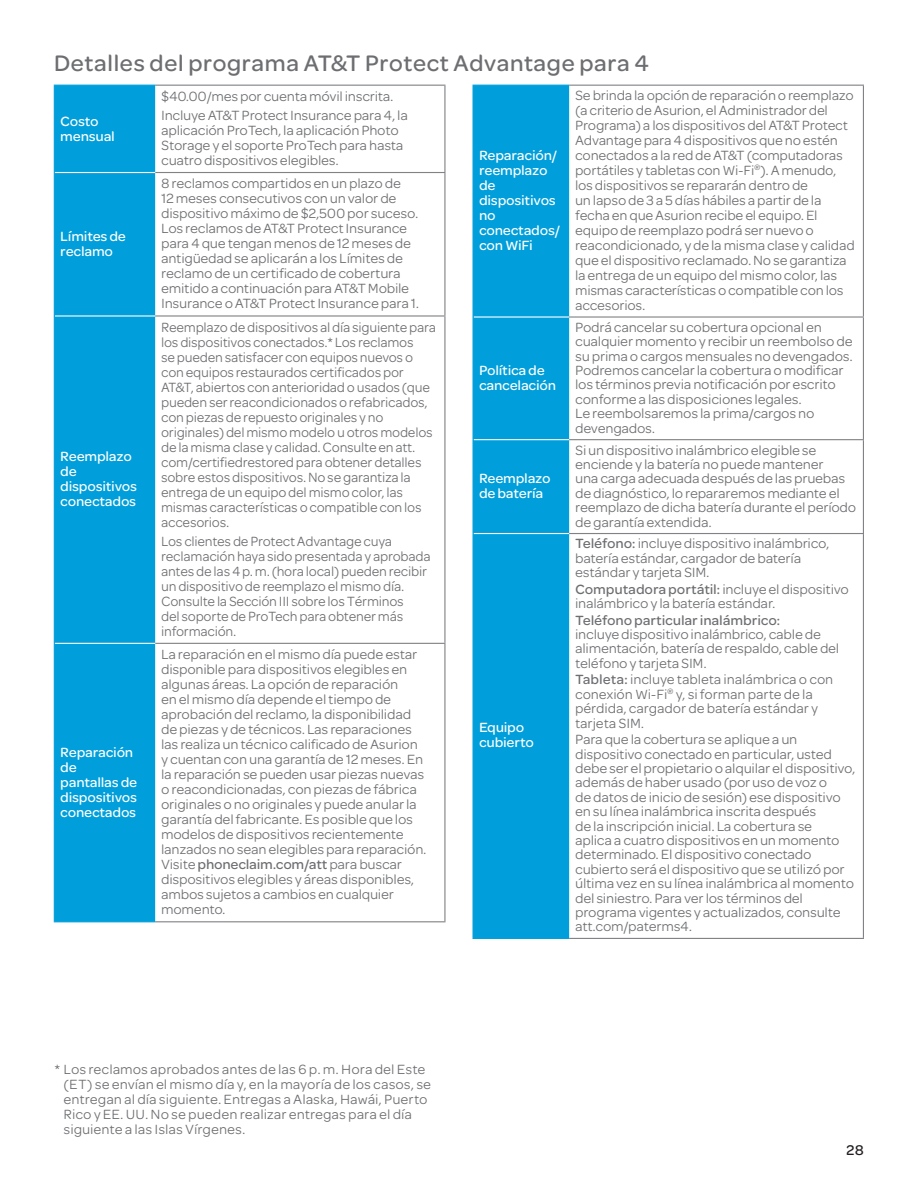
<style>
.page{position:relative;width:918px;height:1188px;background:#fff}
.page>*{position:absolute;margin:0;border:0;box-sizing:border-box;transform-origin:0 0}
.NEW__Header_16_18{font:24px "Omnes ATTII Medium";color:#6d6e71}
.t1{font:15px "Omnes ATTII Medium";color:#231f20}
.SP__Table_body_conte{font:14.25px/15px "Omnes ATTII";letter-spacing:-.02em;color:#6d6e71}
.SP__Table_body_conte-2{font:14.25px/15px "Omnes ATTII";letter-spacing:-.02em;color:#6d6e71;scale:.96 1}
.NEW__Footnote{font:14.25px/15px "Omnes ATTII";letter-spacing:-.005em;color:#6d6e71}
.SP__Table_white{font:500 14.25px/15px "Omnes ATT";letter-spacing:-.02em;color:#fff}
.s1{font-family:"Omnes ATTII Medium"}
.s2{font-family:"Omnes ATT";font-weight:500}
</style>
<div class="page">
<div style="left:55px;top:86px;width:100px;height:835px;background:#009fdb"></div>
<hr style="left:155px;top:85px;width:290px;height:1px;background:#808285">
<hr style="left:444px;top:86px;width:2px;height:86px;background:#808285">
<hr style="left:155px;top:172px;width:290px;height:1px;background:#808285">
<hr style="left:444px;top:173px;width:2px;height:142px;background:#808285">
<hr style="left:155px;top:315px;width:290px;height:2px;background:#808285">
<hr style="left:444px;top:317px;width:2px;height:326px;background:#808285">
<hr style="left:155px;top:643px;width:290px;height:1px;background:#808285">
<hr style="left:444px;top:644px;width:2px;height:277px;background:#808285">
<hr style="left:155px;top:921px;width:290px;height:1px;background:#808285">
<hr style="left:55px;top:172px;width:100px;height:1px;background:#fff">
<hr style="left:55px;top:643px;width:100px;height:1px;background:#fff">
<hr style="left:55px;top:315px;width:100px;height:2px;background:#fff">
<hr style="left:54px;top:86px;width:1px;height:87px;background:#009fdb">
<hr style="left:54px;top:85px;width:101px;height:1px;background:#009fdb">
<hr style="left:54px;top:173px;width:1px;height:143px;background:#009fdb">
<hr style="left:54px;top:316px;width:1px;height:327px;background:#009fdb">
<hr style="left:54px;top:643px;width:1px;height:278px;background:#009fdb">
<hr style="left:54px;top:921px;width:101px;height:1px;background:#009fdb">
<div style="left:474px;top:86px;width:95px;height:852px;background:#009fdb"></div>
<hr style="left:474px;top:439px;width:95px;height:1px;background:#fff">
<hr style="left:474px;top:533px;width:95px;height:1px;background:#fff">
<hr style="left:474px;top:316px;width:95px;height:2px;background:#fff">
<hr style="left:472px;top:86px;width:2px;height:231px;background:#009fdb">
<hr style="left:472px;top:85px;width:97px;height:1px;background:#009fdb">
<hr style="left:472px;top:317px;width:2px;height:123px;background:#009fdb">
<hr style="left:569px;top:85px;width:295px;height:1px;background:#808285">
<hr style="left:863px;top:86px;width:1px;height:230px;background:#808285">
<hr style="left:569px;top:316px;width:295px;height:2px;background:#808285">
<hr style="left:863px;top:318px;width:1px;height:121px;background:#808285">
<hr style="left:569px;top:439px;width:295px;height:1px;background:#808285">
<hr style="left:863px;top:440px;width:1px;height:93px;background:#808285">
<hr style="left:569px;top:533px;width:295px;height:1px;background:#808285">
<hr style="left:863px;top:534px;width:1px;height:404px;background:#808285">
<hr style="left:569px;top:938px;width:295px;height:1px;background:#808285">
<hr style="left:472px;top:440px;width:2px;height:94px;background:#009fdb">
<hr style="left:472px;top:534px;width:2px;height:404px;background:#009fdb">
<hr style="left:472px;top:938px;width:97px;height:1px;background:#009fdb">
<p class="NEW__Header_16_18" style="left:54px;top:46px;width:597px">Detalles del programa AT&amp;T Protect Advantage para 4</p>
<p class="SP__Table_white" style="left:60px;top:112px;width:40px">Costo</p>
<p class="SP__Table_white" style="left:60px;top:127px;width:56px">mensual</p>
<p class="SP__Table_white" style="left:60px;top:228px;width:67px">Límites de</p>
<p class="SP__Table_white" style="left:60px;top:243px;width:54px">reclamo</p>
<p class="SP__Table_white" style="left:60px;top:448px;width:78px">Reemplazo de dispositivos</p>
<p class="SP__Table_white" style="left:60px;top:493px;width:77px">conectados</p>
<p class="SP__Table_white" style="left:60px;top:744px;width:79px">Reparación de pantallas de dispositivos</p>
<p class="SP__Table_white" style="left:60px;top:804px;width:77px">conectados</p>
<p class="SP__Table_body_conte" style="left:161px;top:88px;width:234px">$40.00/mes por cuenta móvil inscrita.</p>
<p class="SP__Table_body_conte" style="left:161px;top:107px;width:248px">Incluye AT&amp;T Protect Insurance para 4, la aplicación ProTech, la aplicación Photo Storage y el soporte ProTech para hasta cuatro dispositivos elegibles.</p>
<p class="SP__Table_body_conte" style="left:161px;top:175px;width:260px">8 reclamos compartidos en un plazo de<br>12 meses consecutivos con un valor de dispositivo máximo de $2,500 por suceso.<br>Los reclamos de AT&amp;T Protect Insurance para 4 que tengan menos de 12 meses de antigüedad se aplicarán a los Límites de reclamo de un certificado de cobertura emitido a continuación para AT&amp;T Mobile Insurance o AT&amp;T Protect Insurance para 1.</p>
<p class="SP__Table_body_conte-2" style="left:161px;top:319px;width:288px">Reemplazo de dispositivos al día siguiente para los dispositivos conectados.* Los reclamos<br>se pueden satisfacer con equipos nuevos o con equipos restaurados certificados por AT&amp;T, abiertos con anterioridad o usados (que pueden ser reacondicionados o refabricados, con piezas de repuesto originales y no originales) del mismo modelo u otros modelos de la misma clase y calidad. Consulte en att. com/certifiedrestored para obtener detalles sobre estos dispositivos. No se garantiza la entrega de un equipo del mismo color, las mismas características o compatible con los accesorios.</p>
<p class="SP__Table_body_conte-2" style="left:161px;top:533px;width:282px">Los clientes de Protect Advantage cuya reclamación haya sido presentada y aprobada antes de las 4 p. m. (hora local) pueden recibir un dispositivo de reemplazo el mismo día.<br>Consulte la Sección III sobre los Términos<br>del soporte de ProTech para obtener más información.</p>
<p class="SP__Table_body_conte" style="left:161px;top:646px;width:267px">La reparación en el mismo día puede estar disponible para dispositivos elegibles en algunas áreas. La opción de reparación<br>en el mismo día depende el tiempo de aprobación del reclamo, la disponibilidad de piezas y de técnicos. Las reparaciones las realiza un técnico calificado de Asurion y cuentan con una garantía de 12 meses. En la reparación se pueden usar piezas nuevas o reacondicionadas, con piezas de fábrica originales o no originales y puede anular la garantía del fabricante. Es posible que los modelos de dispositivos recientemente lanzados no sean elegibles para reparación.<br>Visite <span class="s1">phoneclaim.com/att</span> para buscar dispositivos elegibles y áreas disponibles, ambos sujetos a cambios en cualquier momento.</p>
<p class="SP__Table_white" style="left:479px;top:147px;width:80px">Reparación/</p>
<p class="SP__Table_white" style="left:479px;top:162px;width:78px">reemplazo de dispositivos</p>
<p class="SP__Table_white" style="left:479px;top:207px;width:82px">no conectados/</p>
<p class="SP__Table_white" style="left:479px;top:237px;width:55px">con WiFi</p>
<p class="SP__Table_white" style="left:479px;top:362px;width:67px">Política de</p>
<p class="SP__Table_white" style="left:479px;top:377px;width:79px">cancelación</p>
<p class="SP__Table_white" style="left:479px;top:470px;width:73px">Reemplazo de batería</p>
<p class="SP__Table_white" style="left:479px;top:719px;width:47px">Equipo</p>
<p class="SP__Table_white" style="left:479px;top:734px;width:56px">cubierto</p>
<p class="SP__Table_body_conte" style="left:575px;top:87px;width:281px">Se brinda la opción de reparación o reemplazo (a criterio de Asurion, el Administrador del Programa) a los dispositivos del AT&amp;T Protect Advantage para 4 dispositivos que no estén conectados a la red de AT&amp;T (computadoras portátiles y tabletas con Wi-Fi<sup>®</sup>). A menudo, los dispositivos se repararán dentro de<br>un lapso de 3 a 5 días hábiles a partir de la fecha en que Asurion recibe el equipo. El equipo de reemplazo podrá ser nuevo o reacondicionado, y de la misma clase y calidad que el dispositivo reclamado. No se garantiza la entrega de un equipo del mismo color, las mismas características o compatible con los accesorios.</p>
<p class="SP__Table_body_conte" style="left:575px;top:319px;width:279px;line-height:14.4px">Podrá cancelar su cobertura opcional en cualquier momento y recibir un reembolso de su prima o cargos mensuales no devengados.<br>Podremos cancelar la cobertura o modificar los términos previa notificación por escrito conforme a las disposiciones legales.<br>Le reembolsaremos la prima/cargos no devengados.</p>
<p class="SP__Table_body_conte" style="left:575px;top:442px;width:283px;line-height:14.4px">Si un dispositivo inalámbrico elegible se enciende y la batería no puede mantener<br>una carga adecuada después de las pruebas de diagnóstico, lo repararemos mediante el reemplazo de dicha batería durante el período de garantía extendida.</p>
<p class="SP__Table_body_conte" style="left:575px;top:536px;width:256px;line-height:14.4px"><span class="s2">Teléfono:</span> incluye dispositivo inalámbrico, batería estándar, cargador de batería estándar y tarjeta SIM.</p>
<p class="SP__Table_body_conte" style="left:575px;top:581px;width:275px;line-height:14.4px"><span class="s2">Computadora portátil:</span> incluye el dispositivo inalámbrico y la batería estándar.</p>
<p class="SP__Table_body_conte" style="left:575px;top:612px;width:266px;line-height:14.4px"><span class="s2">Teléfono particular inalámbrico:<br></span>incluye dispositivo inalámbrico, cable de alimentación, batería de respaldo, cable del teléfono y tarjeta SIM.</p>
<p class="SP__Table_body_conte" style="left:575px;top:672px;width:260px;line-height:14.4px"><span class="s2">Tableta:</span> incluye tableta inalámbrica o con conexión Wi-Fi<sup>®</sup> y, si forman parte de la pérdida, cargador de batería estándar y tarjeta SIM.</p>
<p class="SP__Table_body_conte" style="left:575px;top:731px;width:282px;line-height:14.4px">Para que la cobertura se aplique a un dispositivo conectado en particular, usted debe ser el propietario o alquilar el dispositivo, además de haber usado (por uso de voz o<br>de datos de inicio de sesión) ese dispositivo en su línea inalámbrica inscrita después<br>de la inscripción inicial. La cobertura se<br>aplica a cuatro dispositivos en un momento determinado. El dispositivo conectado cubierto será el dispositivo que se utilizó por última vez en su línea inalámbrica al momento del siniestro. Para ver los términos del programa vigentes y actualizados, consulte att.com/paterms4.</p>
<p class="NEW__Footnote" style="left:64px;top:1061px;width:369px;text-indent:-9px">* Los reclamos aprobados antes de las 6 p. m. Hora del Este (ET) se envían el mismo día y, en la mayoría de los casos, se entregan al día siguiente. Entregas a Alaska, Hawái, Puerto Rico y EE. UU. No se pueden realizar entregas para el día siguiente a las Islas Vírgenes.</p>
<p class="t1" style="left:846px;top:1139px;width:19px">28</p>
</div>
